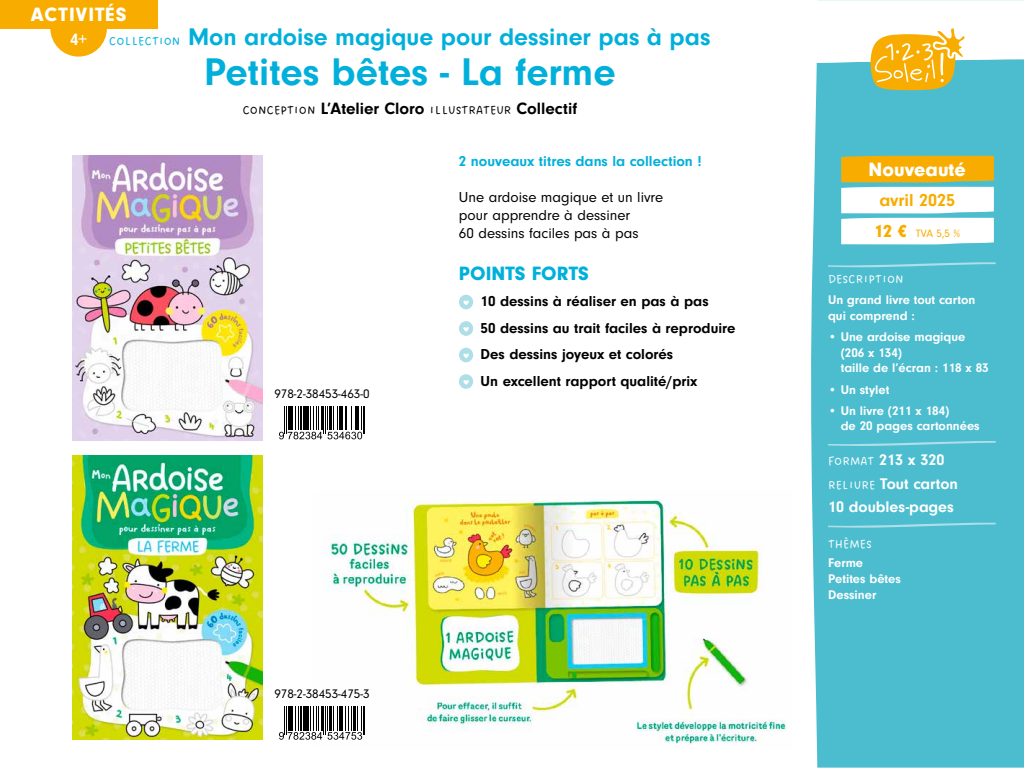
<style>
.page{position:relative;width:1024px;height:768px;background:#fff}
.page>*{position:absolute;margin:0;border:0;box-sizing:border-box;transform-origin:0 0}
.t1{font:700 40px "Neuzeit Gro";color:#00b0db}
.t2{font:700 25px "Neuzeit Gro";color:#00b0db}
.t3{font:900 20px "Neuzeit Gro";color:#00b0db}
.t4{font:900 20px "Neuzeit Gro";color:#fff}
.t5{font:900 20px "Neuzeit Gro";letter-spacing:.05em;color:#fff}
.t6{font:700 18px "Neuzeit Gro";color:#f8ac00}
.t7{font:700 17px "Neuzeit Gro";color:#000}
.t8{font:700 17px "Neuzeit Gro";color:#fff}
.t9{font:700 16px/23.5px "Neuzeit Gro";color:#fff}
.t10{font:700 15px/26.5px "Neuzeit Gro";color:#000}
.t11{font:15px/18px "Neuzeit Gro";color:#000}
.t12{font:700 15px "Neuzeit Gro";color:#00b0db}
.t13{font:700 13px/15.6px "Neuzeit Gro";color:#fff}
.t14{font:13px "Neuzeit Gro";color:#000}
.t15{font:13px "Dreaming Outloud Sans";color:#fff}
.t16{font:11px "Neuzeit Gro";color:#f8ac00}
.s1{font-family:"Dreaming Outloud Sans";font-weight:400;font-size:13px}
.s2{font-weight:900;font-size:18px}
</style>
<div class="page">
<div style="left:811px;top:72px;width:213px;height:696px;background:#4bbdcf"></div>
<img style="left:73px;top:455px;width:190px;height:285px">
<img style="left:73px;top:156px;width:190px;height:284px">
<img style="left:325px;top:499px;width:461px;height:245px">
<svg style="left:279px;top:407px;width:86px;height:32px"></svg>
<svg style="left:279px;top:706px;width:86px;height:34px"></svg>
<svg style="left:0;top:0;width:1024px;height:72px"></svg>
<svg style="left:871px;top:28px;width:94px;height:62px"></svg>
<div style="left:459px;top:295px;width:14px;height:14px;background:#aedee7;border-radius:50%"></div>
<svg style="left:463px;top:300px;width:6px;height:5px"></svg>
<div style="left:459px;top:321px;width:14px;height:15px;background:#aedee7;border-radius:50%"></div>
<svg style="left:463px;top:327px;width:6px;height:5px"></svg>
<div style="left:459px;top:348px;width:14px;height:14px;background:#aedee7;border-radius:50%"></div>
<svg style="left:463px;top:353px;width:6px;height:5px"></svg>
<div style="left:459px;top:374px;width:14px;height:15px;background:#aedee7;border-radius:50%"></div>
<svg style="left:463px;top:380px;width:6px;height:5px"></svg>
<svg style="left:841px;top:156px;width:153px;height:88px"></svg>
<svg style="left:828px;top:262px;width:168px;height:5px"></svg>
<svg style="left:828px;top:441px;width:168px;height:5px"></svg>
<svg style="left:828px;top:522px;width:168px;height:6px"></svg>
<div style="left:0;top:0;width:157px;height:28px;background:#f8ac00"></div>
<svg style="left:50px;top:28px;width:57px;height:29px"></svg>
<h3 class="t5" style="left:31px;top:3px;width:97px">ACTIVITÉS</h3>
<h3 class="t8" style="left:70px;top:30px;width:18px">4+</h3>
<h2 class="t2" style="left:109px;top:23px;width:603px"><span class="s1">COLLECTION</span> Mon ardoise magique pour dessiner pas à pas</h2>
<h1 class="t1" style="left:204px;top:50px;width:413px">Petites bêtes - La ferme</h1>
<h3 class="t7" style="left:242px;top:99px;width:336px"><span class="s1">CONCEPTION</span> L’Atelier Cloro <span class="s1">ILLUSTRATEUR</span> Collectif</h3>
<p class="t14" style="left:274px;top:387px;width:97px">978-2-38453-463-0</p>
<p class="t12" style="left:459px;top:152px;width:244px">2 nouveaux titres dans la collection !</p>
<p class="t11" style="left:459px;top:188px;width:206px">Une ardoise magique et un livre pour apprendre à dessiner<br>60 dessins faciles pas à pas</p>
<h3 class="t3" style="left:459px;top:262px;width:132px">POINTS FORTS</h3>
<p class="t10" style="left:481px;top:288px;width:256px">10 dessins à réaliser en pas à pas<br>50 dessins au trait faciles à reproduire Des dessins joyeux et colorés<br>Un excellent rapport qualité/prix</p>
<p class="t14" style="left:274px;top:686px;width:97px">978-2-38453-475-3</p>
<h3 class="t4" style="left:869px;top:158px;width:99px">Nouveauté</h3>
<h3 class="t6" style="left:879px;top:190px;width:77px">avril 2025</h3>
<p class="t16" style="left:874px;top:228px;width:87px"><span class="s2">12 €</span> TVA 5,5 %</p>
<p class="t15" style="left:828px;top:272px;width:77px">DESCRIPTION</p>
<p class="t13" style="left:828px;top:292px;width:149px">Un grand livre tout carton qui comprend :</p>
<p class="t13" style="left:841px;top:329px;width:150px;text-indent:-13px">• Une ardoise magique (206 x 134)<br>taille de l’écran : 118 x 83</p>
<p class="t13" style="left:828px;top:382px;width:63px">• Un stylet</p>
<p class="t13" style="left:841px;top:403px;width:141px;text-indent:-13px">• Un livre (211 x 184)<br>de 20 pages cartonnées</p>
<p class="t9" style="left:828px;top:448px;width:131px"><span class="s1">FORMAT</span> 213 x 320<br><span class="s1">RELIURE</span> Tout carton<br>10 doubles-pages</p>
<p class="t15" style="left:828px;top:536px;width:45px">THÈMES</p>
<p class="t13" style="left:828px;top:555px;width:74px">Ferme<br>Petites bêtes<br>Dessiner</p>
</div>
